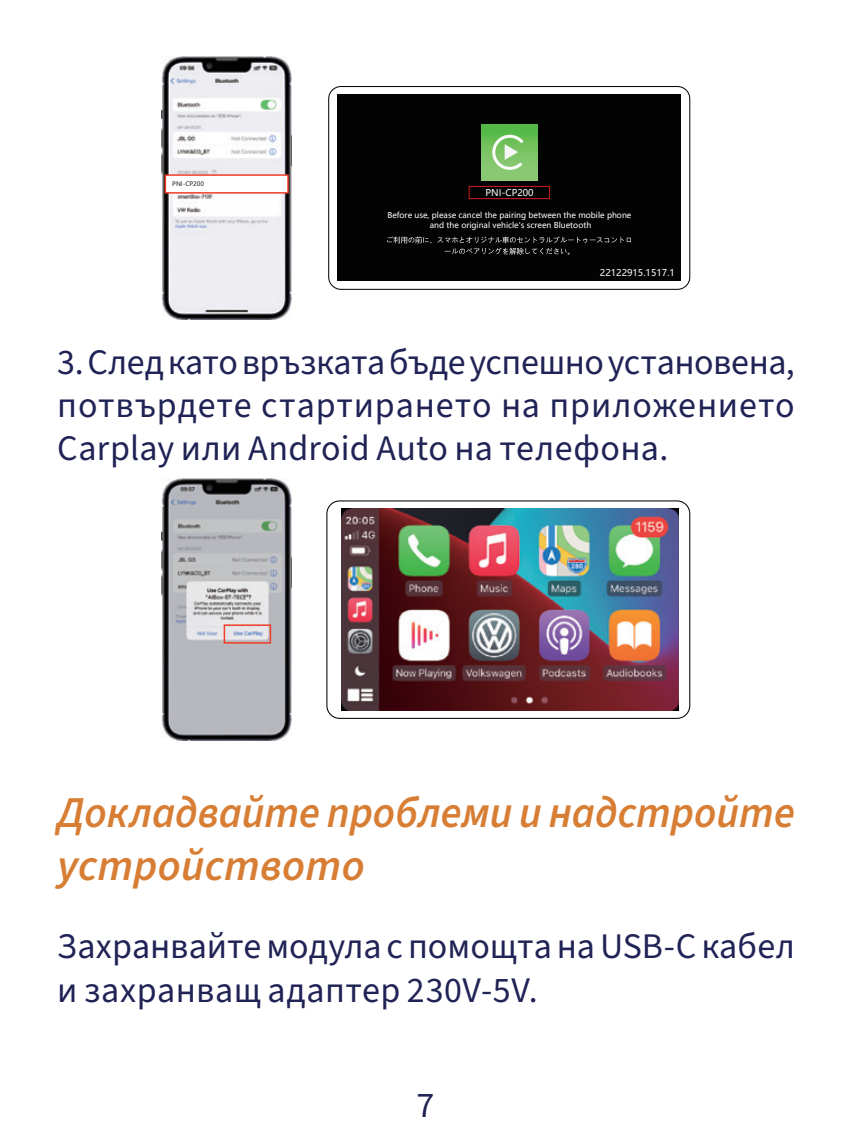
<style>
.page{position:relative;width:851px;height:1134px;background:#fff}
.page>*{position:absolute;margin:0;border:0;box-sizing:border-box;transform-origin:0 0}
.Subheading{font:italic 600 44px/52.8px "Source Sans 3";color:#d77d34}
.t1{font:36px/43.2px "Source Sans 3";letter-spacing:.01em;color:#202355;text-align:justify}
.t2{font:9.2px "Microsoft Ya Hei";color:#fff}
.t3{font:8px/10.8px "Microsoft Ya Hei";color:#fff;text-align:center}
.t4{font:6px "Microsoft Ya Hei";color:#231f20}
</style>
<div class="page">
<img style="left:162px;top:57px;width:129px;height:262px">
<div style="left:165px;top:175px;width:123px;height:18px;background:#fff"></div>
<div style="left:165px;top:174px;width:124px;height:20px;border:2px solid #ef3e29"></div>
<svg style="left:328px;top:86px;width:362px;height:204px;background:#242424"></svg>
<svg style="left:468px;top:186px;width:81px;height:13px"></svg>
<div style="left:482px;top:124px;width:55px;height:56px;background:linear-gradient(to bottom,#55b845,#94cc7b)"></div>
<svg style="left:492px;top:135px;width:31px;height:35px"></svg>
<svg style="left:387px;top:236px;width:244px;height:19px;background:#1a1a1a"></svg>
<div style="left:326px;top:500px;width:364px;height:219px;border:1px solid #030303;border-radius:13px"></div>
<img style="left:341px;top:509px;width:337px;height:202px">
<img style="left:162px;top:479px;width:129px;height:261px">
<div style="left:223px;top:624px;width:48px;height:20px;border:2px solid #ef3e29"></div>
<p class="t4" style="left:172px;top:180px;width:33px">PNI-CP200</p>
<p class="t2" style="left:485px;top:186px;width:50px">PNI-CP200</p>
<p class="t3" style="left:387px;top:209px;width:245px">Before use, please cancel the pairing between the mobile phone and the original vehicle's screen Bluetooth</p>
<p class="t2" style="left:600px;top:266px;width:77px">22122915.1517.1</p>
<p class="t1" style="left:57px;top:340px;width:738px">3. След като връзката бъде успешно установена, потвърдете стартирането на приложението Carplay или Android Auto на телефона.</p>
<p class="Subheading" style="left:57px;top:786px;width:739px">Докладвайте проблеми и надстройте устройството</p>
<p class="t1" style="left:57px;top:924px;width:739px">Захранвайте модула с помощта на USB-C кабел и захранващ адаптер 230V-5V.</p>
<p class="t1" style="left:416px;top:1084px;width:19px">7</p>
</div>
